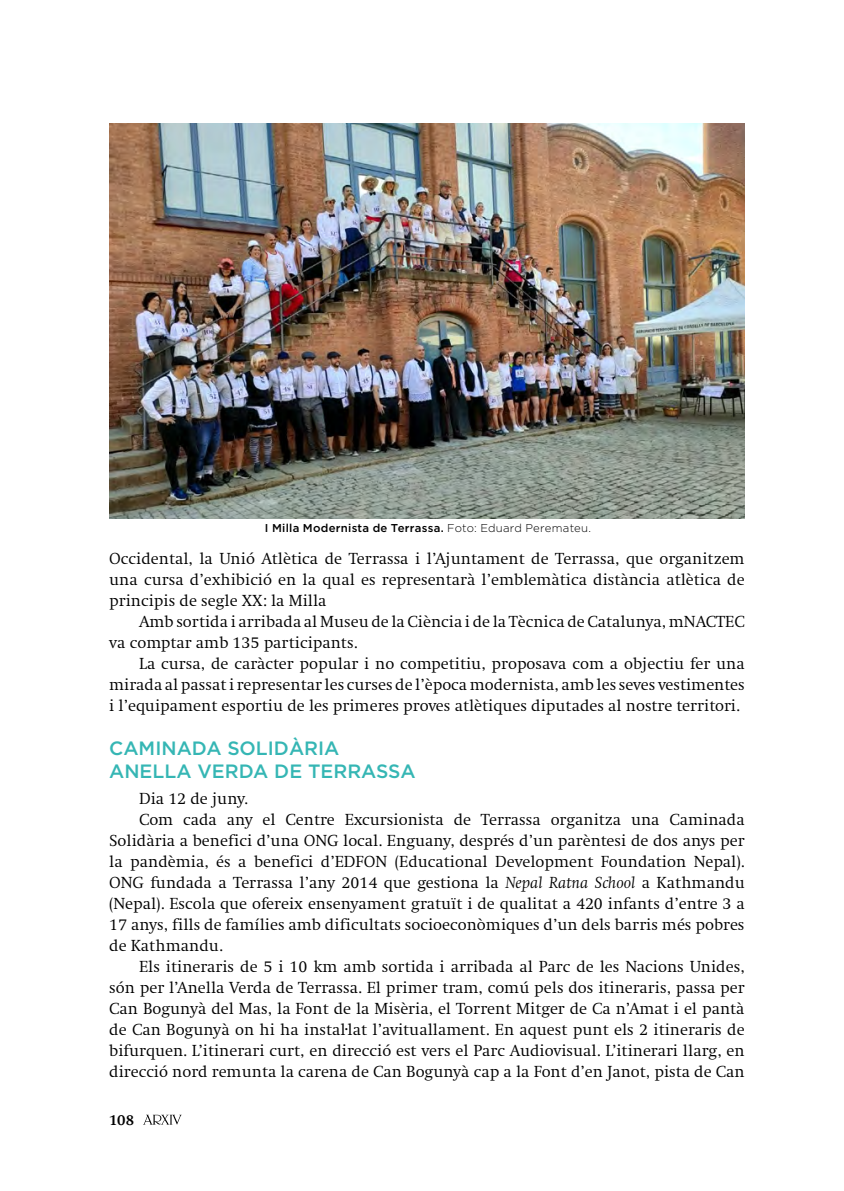
<style>
.page{position:relative;width:844px;height:1191px;background:#fff}
.page>*{position:absolute;margin:0;border:0;box-sizing:border-box;transform-origin:0 0}
.t1{font:500 19.25px/23.1px "Gotham HTF";color:#35b6b4}
.t2{font:300 16.62px/21px "Swift";color:#000;text-align:justify}
.t3{font:700 14.35px "Swift";color:#000}
.t4{font:500 11.38px "Gotham HTF";letter-spacing:.025em;color:#000}
.s1{font-weight:300}
.s2{font-style:italic}
</style>
<div class="page">
<svg style="left:144px;top:1114px;width:38px;height:10px"></svg>
<img style="left:109px;top:124px;width:635px;height:394px">
<p class="t4" style="left:265px;top:522px;width:327px">I Milla Modernista de Terrassa. <span class="s1">Foto: Eduard Peremateu.</span></p>
<p class="t2" style="left:109px;top:548px;width:636px">Occidental, la Unió Atlètica de Terrassa i l’Ajuntament de Terrassa, que organitzem una cursa d’exhibició en la qual es representarà l’emblemàtica distància atlètica de principis de segle XX: la Milla</p>
<p class="t2" style="left:109px;top:611px;width:637px;text-indent:30px">Amb sortida i arribada al Museu de la Ciència i de la Tècnica de Catalunya, mNACTEC va comptar amb 135 participants.</p>
<p class="t2" style="left:109px;top:653px;width:637px;text-indent:30px">La cursa, de caràcter popular i no competitiu, proposava com a objectiu fer una mirada al passat i representar les curses de l’època modernista, amb les seves vestimentes i l’equipament esportiu de les primeres proves atlètiques diputades al nostre territori.</p>
<p class="t1" style="left:109px;top:736px;width:308px">CAMINADA SOLIDÀRIA<br>ANELLA VERDA DE TERRASSA</p>
<p class="t2" style="left:139px;top:788px;width:110px">Dia 12 de juny.</p>
<p class="t2" style="left:139px;top:809px;width:607px">Com cada any el Centre Excursionista de Terrassa organitza una Caminada</p>
<p class="t2" style="left:109px;top:830px;width:636px">Solidària a benefici d’una ONG local. Enguany, després d’un parèntesi de dos anys per</p>
<p class="t2" style="left:109px;top:851px;width:636px">la pandèmia, és a benefici d’EDFON (Educational Development Foundation Nepal).</p>
<p class="t2" style="left:109px;top:872px;width:637px">ONG fundada a Terrassa l’any 2014 que gestiona la <span class="s2">Nepal Ratna School</span> a Kathmandu</p>
<p class="t2" style="left:109px;top:893px;width:637px">(Nepal). Escola que ofereix ensenyament gratuït i de qualitat a 420 infants d’entre 3 a</p>
<p class="t2" style="left:109px;top:914px;width:636px">17 anys, fills de famílies amb dificultats socioeconòmiques d’un dels barris més pobres</p>
<p class="t2" style="left:109px;top:935px;width:115px">de Kathmandu.</p>
<p class="t2" style="left:139px;top:956px;width:607px">Els itineraris de 5 i 10 km amb sortida i arribada al Parc de les Nacions Unides,</p>
<p class="t2" style="left:109px;top:977px;width:636px">són per l’Anella Verda de Terrassa. El primer tram, comú pels dos itineraris, passa per</p>
<p class="t2" style="left:109px;top:998px;width:636px">Can Bogunyà del Mas, la Font de la Misèria, el Torrent Mitger de Ca n’Amat i el pantà</p>
<p class="t2" style="left:109px;top:1019px;width:636px">de Can Bogunyà on hi ha instal·lat l’avituallament. En aquest punt els 2 itineraris de</p>
<p class="t2" style="left:109px;top:1040px;width:636px">bifurquen. L’itinerari curt, en direcció est vers el Parc Audiovisual. L’itinerari llarg, en</p>
<p class="t2" style="left:109px;top:1061px;width:636px">direcció nord remunta la carena de Can Bogunyà cap a la Font d’en Janot, pista de Can</p>
<p class="t3" style="left:109px;top:1111px;width:26px">108</p>
</div>
